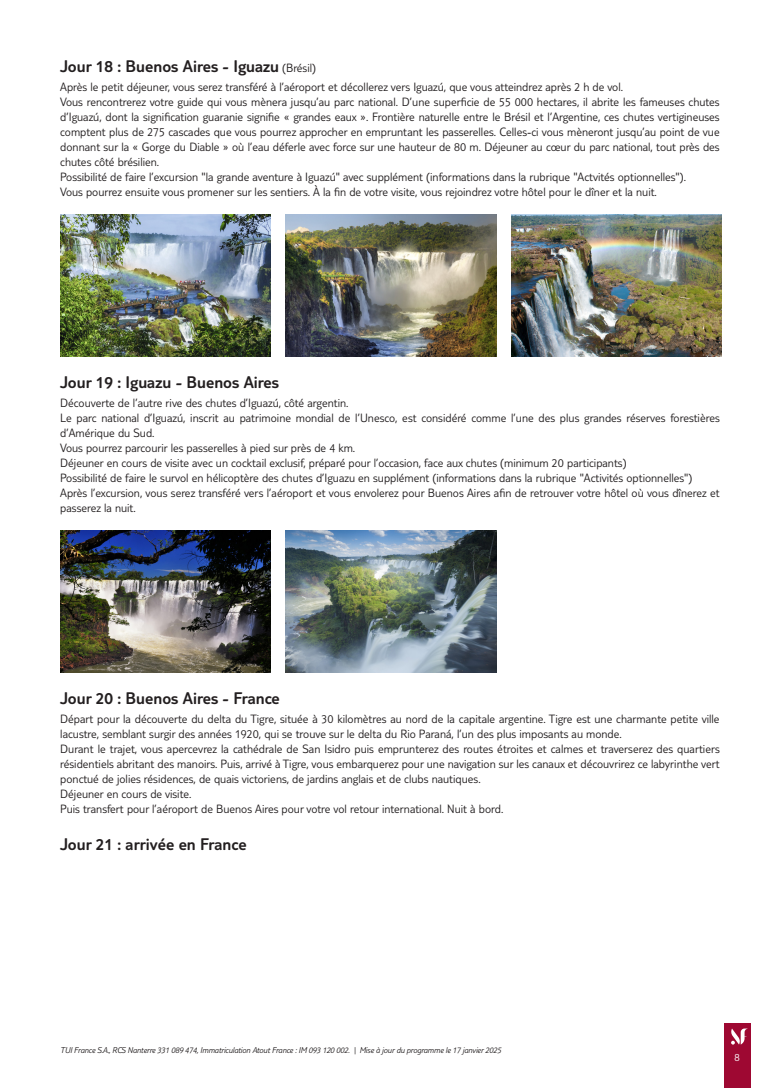
<style>
.page{position:relative;width:780px;height:1088px;background:#fff}
.page>*{position:absolute;margin:0;border:0;box-sizing:border-box;transform-origin:0 0}
.t1{font:300 17.5px "TUI Type";color:#231f20}
.t2{font:300 12.5px/15px "TUI Type";color:#231f20}
.t3{font:300 11.25px "TUI Type";color:#fff}
.t4{font:italic 300 8.75px "TUI Type";letter-spacing:-.02em;color:#231f20}
.s1{font-size:12.5px}
</style>
<div class="page">
<div style="left:724px;top:1023px;width:26px;height:65px;background:#9e0832"></div>
<svg style="left:731px;top:1028px;width:17px;height:16px"></svg>
<img style="left:60px;top:215px;width:210px;height:141px">
<img style="left:286px;top:215px;width:210px;height:141px">
<img style="left:511px;top:215px;width:210px;height:141px">
<img style="left:60px;top:531px;width:210px;height:142px">
<img style="left:286px;top:531px;width:210px;height:142px">
<h1 class="t1" style="left:60px;top:56px;width:257px">Jour 18 : Buenos Aires - Iguazu <span class="s1">(Brésil)</span></h1>
<p class="t2" style="left:60px;top:79px;width:661px">Après le petit déjeuner, vous serez transféré à l’aéroport et décollerez vers Iguazú, que vous atteindrez après 2 h de vol.<br>Vous rencontrerez votre guide qui vous mènera jusqu’au parc national. D’une superficie de 55 000 hectares, il abrite les fameuses chutes d’Iguazú, dont la signification guaranie signifie « grandes eaux ». Frontière naturelle entre le Brésil et l’Argentine, ces chutes vertigineuses comptent plus de 275 cascades que vous pourrez approcher en empruntant les passerelles. Celles-ci vous mèneront jusqu’au point de vue donnant sur la « Gorge du Diable » où l’eau déferle avec force sur une hauteur de 80 m. Déjeuner au cœur du parc national, tout près des chutes côté brésilien.<br>Possibilité de faire l’excursion "la grande aventure à Iguazú" avec supplément (informations dans la rubrique "Actvités optionnelles").<br>Vous pourrez ensuite vous promener sur les sentiers. À la fin de votre visite, vous rejoindrez votre hôtel pour le dîner et la nuit.</p>
<h1 class="t1" style="left:60px;top:372px;width:220px">Jour 19 : Iguazu - Buenos Aires</h1>
<p class="t2" style="left:60px;top:395px;width:661px">Découverte de l’autre rive des chutes d’Iguazú, côté argentin.<br>Le parc national d’Iguazú, inscrit au patrimoine mondial de l’Unesco, est considéré comme l’une des plus grandes réserves forestières d’Amérique du Sud.<br>Vous pourrez parcourir les passerelles à pied sur près de 4 km.<br>Déjeuner en cours de visite avec un cocktail exclusif, préparé pour l’occasion, face aux chutes (minimum 20 participants)<br>Possibilité de faire le survol en hélicoptère des chutes d’Iguazu en supplément (informations dans la rubrique "Activités optionnelles")<br>Après l’excursion, vous serez transféré vers l’aéroport et vous envolerez pour Buenos Aires afin de retrouver votre hôtel où vous dînerez et passerez la nuit.</p>
<h1 class="t1" style="left:60px;top:688px;width:221px">Jour 20 : Buenos Aires - France</h1>
<p class="t2" style="left:60px;top:711px;width:661px">Départ pour la découverte du delta du Tigre, située à 30 kilomètres au nord de la capitale argentine. Tigre est une charmante petite ville lacustre, semblant surgir des années 1920, qui se trouve sur le delta du Rio Paraná, l’un des plus imposants au monde.<br>Durant le trajet, vous apercevrez la cathédrale de San Isidro puis emprunterez des routes étroites et calmes et traverserez des quartiers résidentiels abritant des manoirs. Puis, arrivé à Tigre, vous embarquerez pour une navigation sur les canaux et découvrirez ce labyrinthe vert ponctué de jolies résidences, de quais victoriens, de jardins anglais et de clubs nautiques.<br>Déjeuner en cours de visite.<br>Puis transfert pour l’aéroport de Buenos Aires pour votre vol retour international. Nuit à bord.</p>
<h1 class="t1" style="left:60px;top:834px;width:188px">Jour 21 : arrivée en France</h1>
<p class="t4" style="left:60px;top:1045px;width:442px">TUI France S.A., RCS Nanterre 331 089 474, Immatriculation Atout France : IM 093 120 002. | Mise à jour du programme le 17 janvier 2025</p>
<p class="t3" style="left:734px;top:1050px;width:7px">8</p>
</div>
